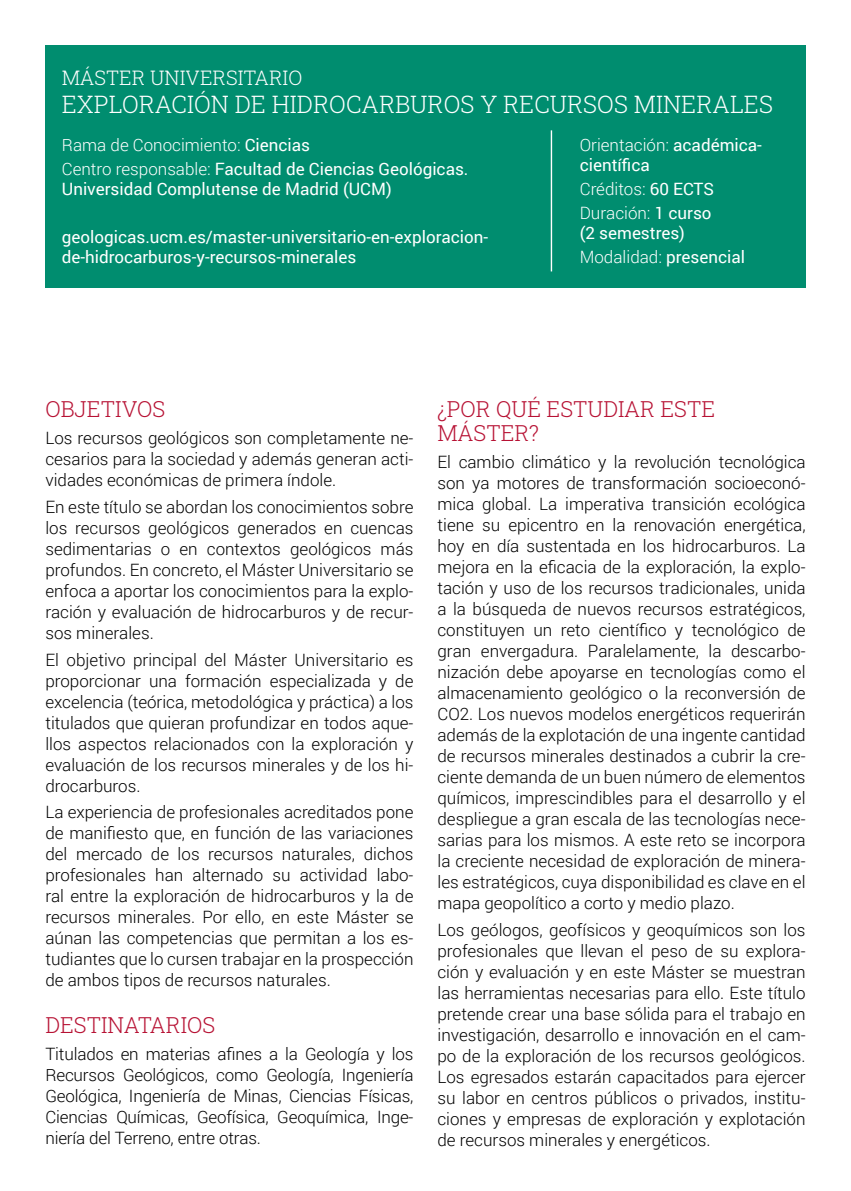
<style>
.page{position:relative;width:851px;height:1191px;background:#fff}
.page>*{position:absolute;margin:0;border:0;box-sizing:border-box;transform-origin:0 0}
.t1{font:300 24px "Roboto Slab";color:#fff}
.t2{font:300 22px/24px "Roboto Slab";color:#b71234}
.t3{font:300 20px "Roboto Slab";color:#fff}
.t4{font:300 17px/21px "Roboto";color:#000;text-align:justify}
.t5{font:17px/20px "Roboto";color:#fff}
.t6{font:300 17px/24px "Roboto";color:#fff}
.s1{font-weight:400}
.s2{font-weight:300}
</style>
<div class="page">
<div style="left:45px;top:45px;width:760px;height:242px;background:#008d6f"></div>
<hr style="left:550px;top:130px;width:2px;height:141px;background:#fff">
<p class="t3" style="left:62px;top:64px;width:242px">MÁSTER UNIVERSITARIO</p>
<h1 class="t1" style="left:62px;top:87px;width:712px">EXPLORACIÓN DE HIDROCARBUROS Y RECURSOS MINERALES</h1>
<p class="t6" style="left:62px;top:132px;width:408px">Rama de Conocimiento: <span class="s1">Ciencias<br></span>Centro responsable: <span class="s1">Facultad de Ciencias Geológicas.</span></p>
<p class="t5" style="left:62px;top:178px;width:331px">Universidad Complutense de Madrid (UCM)</p>
<p class="t5" style="left:62px;top:227px;width:428px">geologicas.ucm.es/master-universitario-en-exploracion&shy;de-hidrocarburos-y-recursos-minerales</p>
<p class="t5" style="left:579px;top:134px;width:183px"><span class="s2">Orientación:</span> académica&shy;científica</p>
<p class="t6" style="left:579px;top:176px;width:136px">Créditos: <span class="s1">60 ECTS<br></span>Duración: <span class="s1">1 curso</span></p>
<p class="t5" style="left:579px;top:220px;width:167px;line-height:24px">(2 semestres)<br><span class="s2">Modalidad:</span> presencial</p>
<p class="t2" style="left:45px;top:397px;width:121px">OBJETIVOS</p>
<p class="t4" style="left:45px;top:427px;width:369px">Los recursos geológicos son completamente ne&shy;cesarios para la sociedad y además generan acti&shy;vidades económicas de primera índole.</p>
<p class="t4" style="left:45px;top:496px;width:369px">En este título se abordan los conocimientos sobre los recursos geológicos generados en cuencas sedimentarias o en contextos geológicos más profundos. En concreto, el Máster Universitario se enfoca a aportar los conocimientos para la explo&shy;ración y evaluación de hidrocarburos y de recur&shy;sos minerales.</p>
<p class="t4" style="left:45px;top:648px;width:369px">El objetivo principal del Máster Universitario es proporcionar una formación especializada y de excelencia (teórica, metodológica y práctica) a los titulados que quieran profundizar en todos aque&shy;llos aspectos relacionados con la exploración y evaluación de los recursos minerales y de los hi&shy;drocarburos.</p>
<p class="t4" style="left:45px;top:801px;width:369px">La experiencia de profesionales acreditados pone de manifiesto que, en función de las variaciones del mercado de los recursos naturales, dichos profesionales han alternado su actividad labo&shy;ral entre la exploración de hidrocarburos y la de recursos minerales. Por ello, en este Máster se aúnan las competencias que permitan a los es&shy;tudiantes que lo cursen trabajar en la prospección de ambos tipos de recursos naturales.</p>
<p class="t2" style="left:45px;top:1012px;width:171px">DESTINATARIOS</p>
<p class="t4" style="left:45px;top:1042px;width:369px">Titulados en materias afines a la Geología y los Recursos Geológicos, como Geología, Ingeniería Geológica, Ingeniería de Minas, Ciencias Físicas, Ciencias Químicas, Geofísica, Geoquímica, Inge&shy;niería del Terreno, entre otras.</p>
<p class="t2" style="left:437px;top:397px;width:279px">¿POR QUÉ ESTUDIAR ESTE<br>MÁSTER?</p>
<p class="t4" style="left:437px;top:451px;width:369px">El cambio climático y la revolución tecnológica son ya motores de transformación socioeconó&shy;mica global. La imperativa transición ecológica tiene su epicentro en la renovación energética, hoy en día sustentada en los hidrocarburos. La mejora en la eficacia de la exploración, la explo&shy;tación y uso de los recursos tradicionales, unida a la búsqueda de nuevos recursos estratégicos, constituyen un reto científico y tecnológico de gran envergadura. Paralelamente, la descarbo&shy;nización debe apoyarse en tecnologías como el almacenamiento geológico o la reconversión de CO2. Los nuevos modelos energéticos requerirán además de la explotación de una ingente cantidad de recursos minerales destinados a cubrir la cre&shy;ciente demanda de un buen número de elementos químicos, imprescindibles para el desarrollo y el despliegue a gran escala de las tecnologías nece&shy;sarias para los mismos. A este reto se incorpora la creciente necesidad de exploración de minera&shy;les estratégicos, cuya disponibilidad es clave en el mapa geopolítico a corto y medio plazo.</p>
<p class="t4" style="left:437px;top:918px;width:369px">Los geólogos, geofísicos y geoquímicos son los profesionales que llevan el peso de su explora&shy;ción y evaluación y en este Máster se muestran las herramientas necesarias para ello. Este título pretende crear una base sólida para el trabajo en investigación, desarrollo e innovación en el cam&shy;po de la exploración de los recursos geológicos.<br>Los egresados estarán capacitados para ejercer su labor en centros públicos o privados, institu&shy;ciones y empresas de exploración y explotación de recursos minerales y energéticos.</p>
</div>
